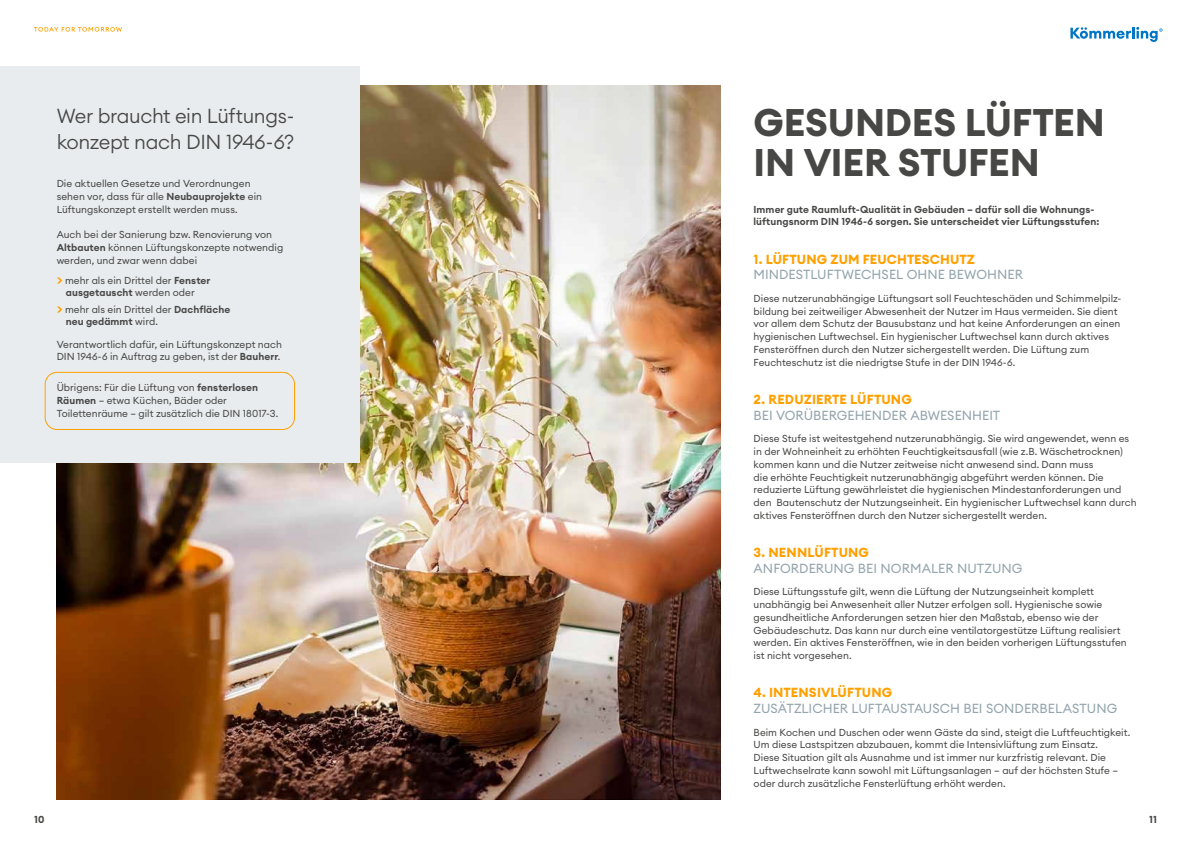
<style>
.page{position:relative;width:1191px;height:842px;background:#fff}
.page>*{position:absolute;margin:0;border:0;box-sizing:border-box;transform-origin:0 0}
.t1{font:700 38px/40px "Euclid Circular A";letter-spacing:-.005em;color:#474746}
.t2{font:300 20px/25.5px "Euclid Circular A";letter-spacing:-.02em;color:#474746}
.t3{font:13px "Euclid Circular A";letter-spacing:.005em;color:#93a4ad}
.t4{font:700 13px "Euclid Circular A";letter-spacing:.01em;color:#ffa000}
.t5{font:10px/12.8px "Euclid Circular A";letter-spacing:.005em;color:#474746}
.t6{font:600 10px/12.8px "Euclid Circular A";letter-spacing:.005em;color:#474746}
.t7{font:700 10px "Euclid Circular A";color:#474746}
.s1{font-weight:600}
.s2{font-weight:700;font-size:12px;color:#ffa000}
</style>
<div class="page">
<img style="left:57px;top:85px;width:663px;height:714px">
<div style="left:0;top:66px;width:360px;height:396px;background:#e9ecee"></div>
<div style="left:45px;top:372px;width:250px;height:58px;border:1px solid #ffa000;border-radius:12px"></div>
<svg style="left:1070px;top:27px;width:92px;height:15px"></svg>
<svg style="left:34px;top:27px;width:88px;height:5px"></svg>
<h2 class="t2" style="left:57px;top:103px;width:239px">Wer braucht ein Lüftungs&shy;konzept nach DIN 1946-6?</h2>
<p class="t5" style="left:57px;top:177px;width:207px">Die aktuellen Gesetze und Verordnungen sehen vor, dass für alle <span class="s1">Neubauprojekte</span> ein<br>Lüftungskonzept erstellt werden muss.</p>
<p class="t5" style="left:57px;top:228px;width:228px">Auch bei der Sanierung bzw. Renovierung von<br><span class="s1">Altbauten</span> können Lüftungskonzepte notwendig werden, und zwar wenn dabei</p>
<p class="t5" style="left:66px;top:274px;width:146px;line-height:12px;text-indent:-9px"><span class="s2">&gt;</span> mehr als ein Drittel der <span class="s1">Fenster ausgetauscht</span> werden oder</p>
<p class="t5" style="left:66px;top:303px;width:166px;line-height:12px;text-indent:-9px"><span class="s2">&gt;</span> mehr als ein Drittel der <span class="s1">Dachfläche neu gedämmt</span> wird.</p>
<p class="t5" style="left:57px;top:338px;width:227px;line-height:12px">Verantwortlich dafür, ein Lüftungskonzept nach<br>DIN 1946-6 in Auftrag zu geben, ist der <span class="s1">Bauherr</span>.</p>
<p class="t5" style="left:57px;top:381px;width:223px">Übrigens: Für die Lüftung von <span class="s1">fensterlosen<br>Räumen</span> – etwa Küchen, Bäder oder<br>Toilettenräume – gilt zusätzlich die DIN 18017-3.</p>
<h1 class="t1" style="left:753px;top:103px;width:353px">GESUNDES LÜFTEN<br>IN VIER STUFEN</h1>
<p class="t6" style="left:753px;top:203px;width:347px">Immer gute Raumluft-Qualität in Gebäuden – dafür soll die Wohnungs&shy;lüftungsnorm DIN 1946-6 sorgen. Sie unterscheidet vier Lüftungsstufen:</p>
<h3 class="t4" style="left:753px;top:251px;width:223px">1. LÜFTUNG ZUM FEUCHTESCHUTZ</h3>
<h3 class="t3" style="left:753px;top:266px;width:271px">MINDESTLUFTWECHSEL OHNE BEWOHNER</h3>
<p class="t5" style="left:753px;top:292px;width:369px">Diese nutzerunabhängige Lüftungsart soll Feuchteschäden und Schimmelpilz&shy;bildung bei zeitweiliger Abwesenheit der Nutzer im Haus vermeiden. Sie dient vor allem dem Schutz der Bausubstanz und hat keine Anforderungen an einen hygienischen Luftwechsel. Ein hygienischer Luftwechsel kann durch aktives Fensteröffnen durch den Nutzer sichergestellt werden. Die Lüftung zum Feuchteschutz ist die niedrigtse Stufe in der DIN 1946-6.</p>
<h3 class="t4" style="left:753px;top:391px;width:160px">2. REDUZIERTE LÜFTUNG</h3>
<h3 class="t3" style="left:753px;top:407px;width:248px">BEI VORÜBERGEHENDER ABWESENHEIT</h3>
<p class="t5" style="left:753px;top:432px;width:385px">Diese Stufe ist weitestgehend nutzerunabhängig. Sie wird angewendet, wenn es in der Wohneinheit zu erhöhten Feuchtigkeitsausfall (wie z.B. Wäschetrocknen) kommen kann und die Nutzer zeitweise nicht anwesend sind. Dann muss<br>die erhöhte Feuchtigkeit nutzerunabhängig abgeführt werden können. Die reduzierte Lüftung gewährleistet die hygienischen Mindestanforderungen und den Bautenschutz der Nutzungseinheit. Ein hygienischer Luftwechsel kann durch aktives Fensteröffnen durch den Nutzer sichergestellt werden.</p>
<h3 class="t4" style="left:753px;top:544px;width:117px">3. NENNLÜFTUNG</h3>
<h3 class="t3" style="left:753px;top:560px;width:270px">ANFORDERUNG BEI NORMALER NUTZUNG</h3>
<p class="t5" style="left:753px;top:585px;width:375px">Diese Lüftungsstufe gilt, wenn die Lüftung der Nutzungseinheit komplett unabhängig bei Anwesenheit aller Nutzer erfolgen soll. Hygienische sowie gesundheitliche Anforderungen setzen hier den Maßstab, ebenso wie der Gebäudeschutz. Das kann nur durch eine ventilatorgestütze Lüftung realisiert werden. Ein aktives Fensteröffnen, wie in den beiden vorherigen Lüftungsstufen ist nicht vorgesehen.</p>
<h3 class="t4" style="left:753px;top:684px;width:140px">4. INTENSIVLÜFTUNG</h3>
<h3 class="t3" style="left:753px;top:700px;width:365px">ZUSÄTZLICHER LUFTAUSTAUSCH BEI SONDERBELASTUNG</h3>
<p class="t5" style="left:753px;top:726px;width:378px">Beim Kochen und Duschen oder wenn Gäste da sind, steigt die Luftfeuchtigkeit.<br>Um diese Lastspitzen abzubauen, kommt die Intensivlüftung zum Einsatz.<br>Diese Situation gilt als Ausnahme und ist immer nur kurzfristig relevant. Die Luftwechselrate kann sowohl mit Lüftungsanlagen – auf der höchsten Stufe – oder durch zusätzliche Fensterlüftung erhöht werden.</p>
<p class="t7" style="left:34px;top:813px;width:12px">10</p>
<p class="t7" style="left:1149px;top:813px;width:9px">11</p>
</div>
